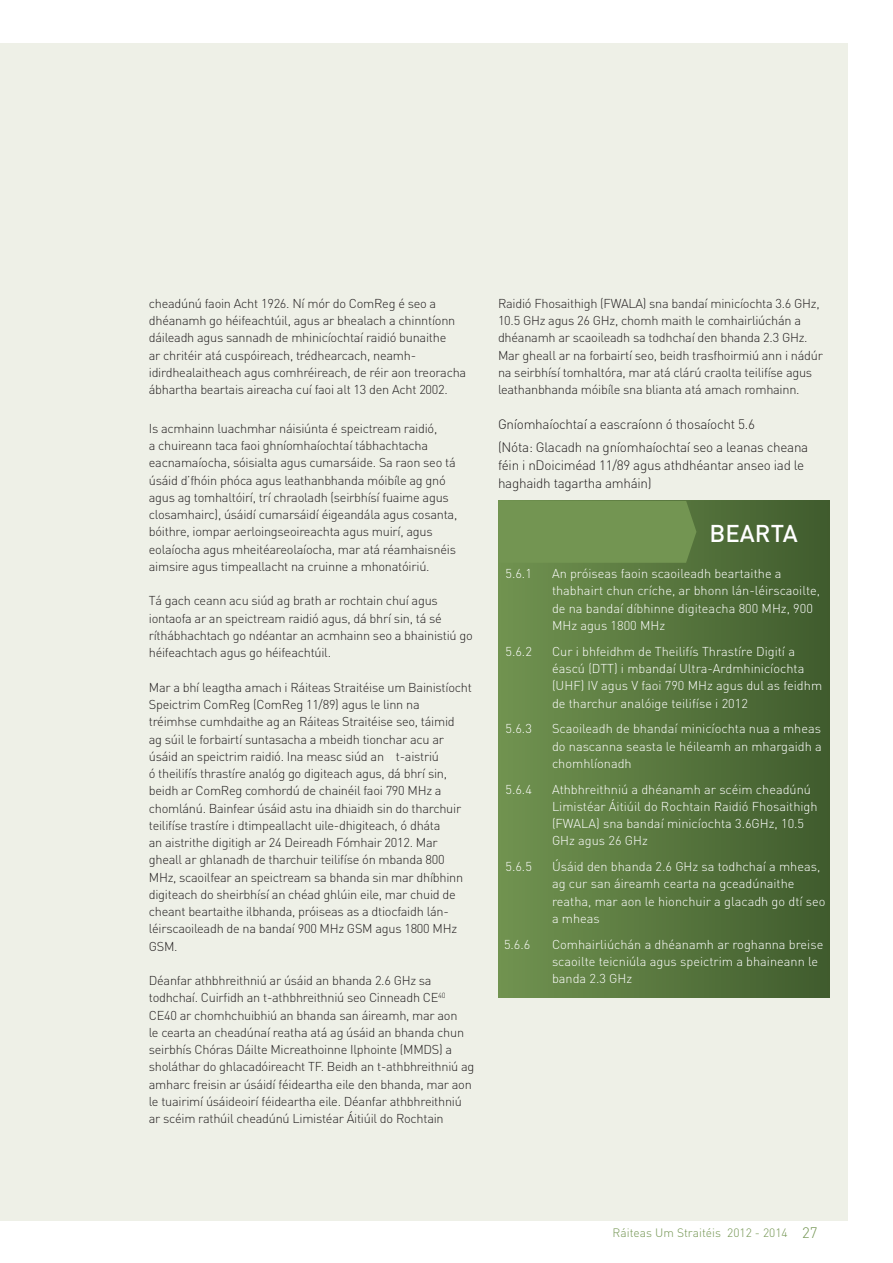
<style>
.page{position:relative;width:893px;height:1263px;background:#fff}
.page>*{position:absolute;margin:0;border:0;box-sizing:border-box;transform-origin:0 0}
.t1{font:500 24px "DIN";color:#fff}
.t2{font:300 13.5px/22.2px "DIN";letter-spacing:-.02em;color:#231f20}
.t3{font:300 12.75px/17.2px "DIN";letter-spacing:-.02em;color:#231f20}
.t4{font:300 12.75px/17.2px "DIN";color:#fff}
.t5{font:300 12px "DIN";color:#739552}
.s1{font-size:15px}
</style>
<div class="page">
<div style="left:0;top:43px;width:847px;height:1177px;background:#eef0e7"></div>
<div style="left:498px;top:501px;width:331px;height:497px;background:linear-gradient(to right,#719350,#405b2d)"></div>
<div style="left:499px;top:501px;width:197px;height:62px;background:#739552"></div>
<p class="t3" style="left:149px;top:295px;width:319px">cheadúnú faoin Acht 1926. Ní mór do ComReg é seo a dhéanamh go héifeachtúil, agus ar bhealach a chinntíonn dáileadh agus sannadh de mhinicíochtaí raidió bunaithe<br>ar chritéir atá cuspóireach, trédhearcach, neamh&shy;idirdhealaitheach agus comhréireach, de réir aon treoracha ábhartha beartais aireacha cuí faoi alt 13 den Acht 2002.</p>
<p class="t3" style="left:149px;top:420px;width:310px">Is acmhainn luachmhar náisiúnta é speictream raidió,<br>a chuireann taca faoi ghníomhaíochtaí tábhachtacha eacnamaíocha, sóisialta agus cumarsáide. Sa raon seo tá úsáid d’fhóin phóca agus leathanbhanda móibíle ag gnó agus ag tomhaltóirí, trí chraoladh (seirbhísí fuaime agus closamhairc), úsáidí cumarsáidí éigeandála agus cosanta, bóithre, iompar aerloingseoireachta agus muirí, agus eolaíocha agus mheitéareolaíocha, mar atá réamhaisnéis aimsire agus timpeallacht na cruinne a mhonatóiriú.</p>
<p class="t3" style="left:149px;top:592px;width:325px">Tá gach ceann acu siúd ag brath ar rochtain chuí agus iontaofa ar an speictream raidió agus, dá bhrí sin, tá sé ríthábhachtach go ndéantar an acmhainn seo a bhainistiú go héifeachtach agus go héifeachtúil.</p>
<p class="t3" style="left:149px;top:678px;width:324px">Mar a bhí leagtha amach i Ráiteas Straitéise um Bainistíocht Speictrim ComReg (ComReg 11/89) agus le linn na<br>tréimhse cumhdaithe ag an Ráiteas Straitéise seo, táimid<br>ag súil le forbairtí suntasacha a mbeidh tionchar acu ar úsáid an speictrim raidió. Ina measc siúd an t-aistriú<br>ó theilifís thrastíre analóg go digiteach agus, dá bhrí sin, beidh ar ComReg comhordú de chainéil faoi 790 MHz a chomlánú. Bainfear úsáid astu ina dhiaidh sin do tharchuir teilifíse trastíre i dtimpeallacht uile-dhigiteach, ó dháta<br>an aistrithe digitigh ar 24 Deireadh Fómhair 2012. Mar gheall ar ghlanadh de tharchuir teilifíse ón mbanda 800<br>MHz, scaoilfear an speictream sa bhanda sin mar dhíbhinn digiteach do sheirbhísí an chéad ghlúin eile, mar chuid de cheant beartaithe ilbhanda, próiseas as a dtiocfaidh lán&shy;léirscaoileadh de na bandaí 900 MHz GSM agus 1800 MHz GSM.</p>
<p class="t3" style="left:149px;top:972px;width:327px">Déanfar athbhreithniú ar úsáid an bhanda 2.6 GHz sa todhchaí. Cuirfidh an t-athbhreithniú seo Cinneadh CE<sup>40<br></sup>CE40 ar chomhchuibhiú an bhanda san áireamh, mar aon<br>le cearta an cheadúnaí reatha atá ag úsáid an bhanda chun seirbhís Chóras Dáilte Micreathoinne Ilphointe (MMDS) a sholáthar do ghlacadóireacht TF. Beidh an t-athbhreithniú ag amharc freisin ar úsáidí féideartha eile den bhanda, mar aon le tuairimí úsáideoirí féideartha eile. Déanfar athbhreithniú ar scéim rathúil cheadúnú Limistéar Áitiúil do Rochtain</p>
<p class="t3" style="left:498px;top:295px;width:326px">Raidió Fhosaithigh (FWALA) sna bandaí minicíochta 3.6 GHz, 10.5 GHz agus 26 GHz, chomh maith le comhairliúchán a dhéanamh ar scaoileadh sa todhchaí den bhanda 2.3 GHz.<br>Mar gheall ar na forbairtí seo, beidh trasfhoirmiú ann i nádúr na seirbhísí tomhaltóra, mar atá clárú craolta teilifíse agus leathanbhanda móibíle sna blianta atá amach romhainn.</p>
<p class="t2" style="left:498px;top:413px;width:312px">Gníomhaíochtaí a eascraíonn ó thosaíocht 5.6<br>(Nóta: Glacadh na gníomhaíochtaí seo a leanas cheana</p>
<p class="t2" style="left:498px;top:456px;width:308px;line-height:18px">féin i nDoiciméad 11/89 agus athdhéantar anseo iad le haghaidh tagartha amháin)</p>
<h1 class="t1" style="left:710px;top:518px;width:90px">BEARTA</h1>
<p class="t4" style="left:505px;top:565px;width:28px">5.6.1</p>
<p class="t4" style="left:552px;top:565px;width:270px">An próiseas faoin scaoileadh beartaithe a thabhairt chun críche, ar bhonn lán-léirscaoilte, de na bandaí díbhinne digiteacha 800 MHz, 900<br>MHz agus 1800 MHz</p>
<p class="t4" style="left:505px;top:642px;width:28px">5.6.2</p>
<p class="t4" style="left:552px;top:642px;width:272px">Cur i bhfeidhm de Theilifís Thrastíre Digití a éascú (DTT) i mbandaí Ultra-Ardmhinicíochta (UH F) IV agus V faoi 790 MHz agus dul as feidhm de tharchur analóige teilifíse i 2012</p>
<p class="t4" style="left:505px;top:720px;width:28px">5.6.3</p>
<p class="t4" style="left:552px;top:720px;width:271px;text-align:justify">Scaoileadh de bhandaí minicíochta nua a mheas do nascanna seasta le héileamh an mhargaidh a chomhlíonadh</p>
<p class="t4" style="left:505px;top:780px;width:28px">5.6.4</p>
<p class="t4" style="left:552px;top:780px;width:267px">Athbhreithniú a dhéanamh ar scéim cheadúnú Limistéar Áitiúil do Rochtain Raidió Fhosaithigh (FWALA) sna bandaí minicíochta 3.6GHz, 10.5<br>GHz agus 26 GHz</p>
<p class="t4" style="left:505px;top:858px;width:37px">5.6.5 Ú</p>
<p class="t4" style="left:552px;top:858px;width:275px;text-indent:9px">sáid den bhanda 2.6 GHz sa todhchaí a mheas, ag cur san áireamh cearta na gceadúnaithe reatha, mar aon le hionchuir a glacadh go dtí seo a mheas</p>
<p class="t4" style="left:504px;top:935px;width:28px">5.6.6</p>
<p class="t4" style="left:552px;top:935px;width:273px">Comhairliúchán a dhéanamh ar roghanna breise scaoilte teicniúla agus speictrim a bhaineann le banda 2.3 GHz</p>
<p class="t5" style="left:613px;top:1225px;width:206px">Ráiteas Um Straitéis 2012 - 2014 <span class="s1">27</span></p>
</div>
